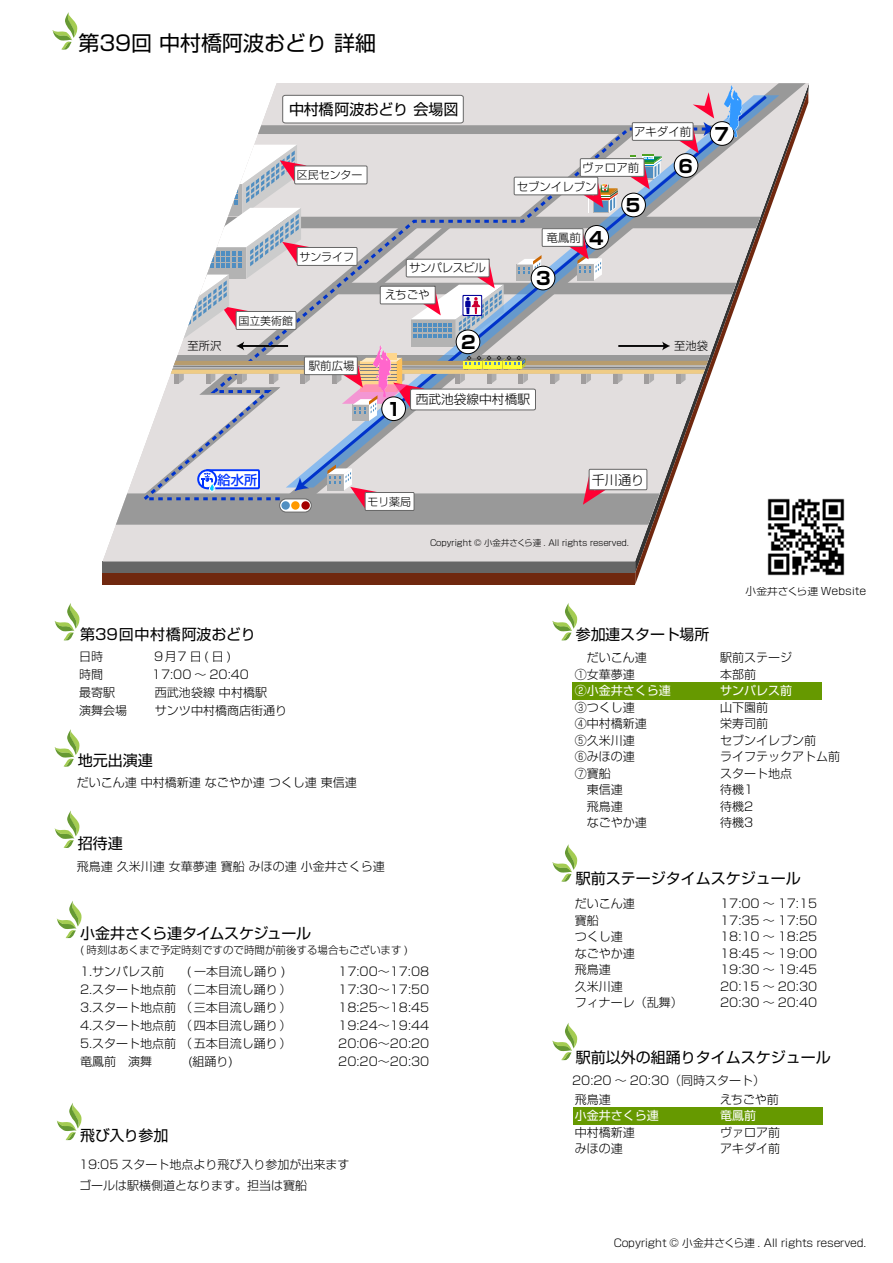
<style>
.page{position:relative;width:893px;height:1263px;background:#fff}
.page>*{position:absolute;margin:0;border:0;box-sizing:border-box;transform-origin:0 0}
.t1{font:21px "Shin Go Pro";color:#000}
.t2{font:700 17.85px "Shin Go Pro";color:#000}
.t3{font:15.15px "Shin Go Pro";letter-spacing:-.02em;color:#000}
.t4{font:15px "Shin Go Pro";color:#000}
.t5{font:15px "Shin Go Pro";letter-spacing:-.02em;color:#000}
.t6{font:300 13.2px "Shin Go Pro";color:#000}
.t7{font:500 13.2px "Shin Go Pro";color:#03f}
.t8{font:300 12.75px "Shin Go Pro";color:#000}
.t9{font:300 12px/16.5px "Shin Go Pro";color:#000}
.t10{font:12px "Shin Go Pro";color:#fff}
.t11{font:300 11.4px "Shin Go Pro";color:#000}
.t12{font:300 11.4px "Shin Go Pro";letter-spacing:-.04em;color:#000}
.t13{font:300 11.25px "Shin Go Pro";color:#000}
.t14{font:300 10.95px "Shin Go Pro";color:#000}
.t15{font:300 10.8px "Shin Go Pro";color:#000}
.t16{font:300 10.5px "Shin Go Pro";color:#000}
.t17{font:300 8.55px "Shin Go Pro";color:#000}
</style>
<div class="page">
<div style="left:572px;top:682px;width:249px;height:17px;background:#690"></div>
<div style="left:573px;top:1107px;width:249px;height:17px;background:#690"></div>
<svg style="left:54px;top:603px;width:26px;height:37px"></svg>
<svg style="left:52px;top:12px;width:26px;height:38px"></svg>
<svg style="left:56px;top:901px;width:26px;height:37px"></svg>
<svg style="left:56px;top:1103px;width:26px;height:37px"></svg>
<img style="left:809px;top:498px;width:36px;height:78px">
<svg style="left:552px;top:603px;width:26px;height:37px"></svg>
<svg style="left:552px;top:844px;width:26px;height:38px"></svg>
<svg style="left:552px;top:1023px;width:26px;height:37px"></svg>
<svg style="left:54px;top:729px;width:26px;height:38px"></svg>
<svg style="left:54px;top:810px;width:26px;height:38px"></svg>
<div style="left:102px;top:561px;width:533px;height:12px;background:#666"></div>
<div style="left:103px;top:573px;width:532px;height:11px;background:#70280f"></div>
<svg style="left:635px;top:561px;width:173px;height:23px"></svg>
<svg style="left:103px;top:525px;width:706px;height:36px;fill:#e2dede"></svg>
<svg style="left:116px;top:85px;width:693px;height:440px"></svg>
<div style="left:297px;top:247px;width:60px;height:18px;background:#fff"></div>
<div style="left:297px;top:247px;width:60px;height:19px;border:1px solid #666"></div>
<h1 class="t1" style="left:78px;top:26px;width:299px">第39回 中村橋阿波おどり 詳細</h1>
<p class="t13" style="left:188px;top:337px;width:35px">至所沢</p>
<p class="t3" style="left:289px;top:97px;width:171px">中村橋阿波おどり 会場図</p>
<p class="t14" style="left:297px;top:166px;width:67px">区民センター</p>
<p class="t14" style="left:299px;top:247px;width:56px">サンライフ</p>
<p class="t14" style="left:238px;top:311px;width:56px">国立美術館</p>
<p class="t11" style="left:309px;top:357px;width:47px">駅前広場</p>
<p class="t12" style="left:409px;top:259px;width:78px">サンパレスビル</p>
<p class="t11" style="left:385px;top:286px;width:46px">えちごや</p>
<h2 class="t2" style="left:461px;top:328px;width:16px">2</h2>
<p class="t11" style="left:634px;top:122px;width:59px">アキダイ前</p>
<p class="t11" style="left:582px;top:158px;width:59px">ヴァロア前</p>
<p class="t11" style="left:517px;top:177px;width:81px">セブンイレブン</p>
<h2 class="t2" style="left:589px;top:224px;width:16px">4</h2>
<p class="t11" style="left:547px;top:228px;width:36px">竜鳳前</p>
<h2 class="t2" style="left:536px;top:264px;width:16px">3</h2>
<h2 class="t2" style="left:626px;top:191px;width:16px">5</h2>
<h2 class="t2" style="left:678px;top:152px;width:16px">6</h2>
<h2 class="t2" style="left:714px;top:120px;width:16px">7</h2>
<p class="t13" style="left:674px;top:337px;width:35px">至池袋</p>
<h2 class="t2" style="left:387px;top:395px;width:16px">1</h2>
<p class="t8" style="left:416px;top:389px;width:116px">西武池袋線中村橋駅</p>
<p class="t7" style="left:218px;top:469px;width:41px">給水所</p>
<p class="t14" style="left:367px;top:492px;width:45px">モリ薬局</p>
<p class="t4" style="left:80px;top:621px;width:177px">第39回中村橋阿波おどり</p>
<p class="t9" style="left:79px;top:645px;width:172px;line-height:18px;text-indent:75px">9月7日(日)<br>時間　　　 17:00 ～ 20:40最寄駅　　</p>
<p class="t9" style="left:155px;top:682px;width:113px">西武池袋線 中村橋駅</p>
<p class="t9" style="left:79px;top:700px;width:61px">演舞会場　</p>
<p class="t9" style="left:155px;top:700px;width:133px">サンツ中村橋商店街通り</p>
<p class="t4" style="left:78px;top:748px;width:76px">地元出演連</p>
<p class="t9" style="left:77px;top:773px;width:281px">だいこん連 中村橋新連 なごやか連 つくし連 東信連</p>
<p class="t4" style="left:78px;top:831px;width:46px">招待連</p>
<p class="t9" style="left:77px;top:856px;width:309px">飛鳥連 久米川連 女華夢連 寶船 みほの連 小金井さくら連</p>
<p class="t6" style="left:592px;top:469px;width:54px">千川通り</p>
<p class="t17" style="left:430px;top:535px;width:201px">Copyright © 小金井さくら連 . All rights reserved.</p>
<p class="t15" style="left:746px;top:582px;width:122px">小金井さくら連 Website</p>
<p class="t4" style="left:576px;top:621px;width:135px">参加連スタート場所</p>
<p class="t9" style="left:575px;top:648px;width:73px">　だいこん連<br>①女華夢連</p>
<p class="t10" style="left:575px;top:681px;width:97px">②小金井さくら連</p>
<p class="t9" style="left:575px;top:697px;width:73px">③つくし連<br>④中村橋新連<br>⑤久米川連<br>⑥みほの連<br>⑦寶船<br>　東信連<br>　飛鳥連<br>　なごやか連</p>
<p class="t9" style="left:720px;top:648px;width:73px">駅前ステージ本部前</p>
<p class="t10" style="left:720px;top:681px;width:73px">サンパレス前</p>
<p class="t9" style="left:720px;top:697px;width:121px">山下園前<br>栄寿司前<br>セブンイレブン前<br>ライフテックアトム前スタート地点<br>待機1<br>待機2<br>待機3</p>
<p class="t4" style="left:576px;top:866px;width:227px">駅前ステージタイムスケジュール</p>
<p class="t5" style="left:80px;top:921px;width:233px">小金井さくら連タイムスケジュール</p>
<p class="t9" style="left:80px;top:961px;width:213px;line-height:18px">1.サンパレス前　 ( 一本目流し踊り )<br>2.スタート地点前 （二本目流し踊り）<br>3.スタート地点前 （三本目流し踊り）<br>4.スタート地点前 （四本目流し踊り）<br>5.スタート地点前 （五本目流し踊り）竜鳳前　演舞　　　(組踊り)</p>
<p class="t16" style="left:80px;top:941px;width:330px">( 時刻はあくまで予定時刻ですので時間が前後する場合もございます )</p>
<p class="t9" style="left:338px;top:961px;width:93px;line-height:18px;text-align:justify">17:00～17:08<br>17:30～17:50<br>18:25～18:45<br>19:24～19:44<br>20:06～20:20<br>20:20～20:30</p>
<p class="t4" style="left:80px;top:1123px;width:90px">飛び入り参加</p>
<p class="t9" style="left:79px;top:1152px;width:272px;line-height:21px">19:05 スタート地点より飛び入り参加が出来ますゴールは駅横側道となります。担当は寶船</p>
<p class="t9" style="left:575px;top:894px;width:109px">だいこん連<br>寶船<br>つくし連<br>なごやか連<br>飛鳥連<br>久米川連<br>フィナーレ（乱舞）</p>
<p class="t9" style="left:720px;top:894px;width:99px;text-align:justify">17:00 ～ 17:15<br>17:35 ～ 17:50<br>18:10 ～ 18:25<br>18:45 ～ 19:00<br>19:30 ～ 19:45<br>20:15 ～ 20:30<br>20:30 ～ 20:40</p>
<p class="t4" style="left:576px;top:1045px;width:257px">駅前以外の組踊りタイムスケジュール</p>
<p class="t9" style="left:720px;top:1069px;width:60px;line-height:19px;text-indent:-148px">20:20 ～ 20:30（同時スタート）えちごや前</p>
<p class="t10" style="left:720px;top:1106px;width:37px">竜鳳前</p>
<p class="t9" style="left:720px;top:1122px;width:61px">ヴァロア前アキダイ前</p>
<p class="t9" style="left:575px;top:1090px;width:37px">飛鳥連</p>
<p class="t10" style="left:575px;top:1106px;width:85px">小金井さくら連</p>
<p class="t9" style="left:575px;top:1123px;width:61px">中村橋新連みほの連</p>
<p class="t15" style="left:614px;top:1234px;width:254px">Copyright © 小金井さくら連 . All rights reserved.</p>
</div>
